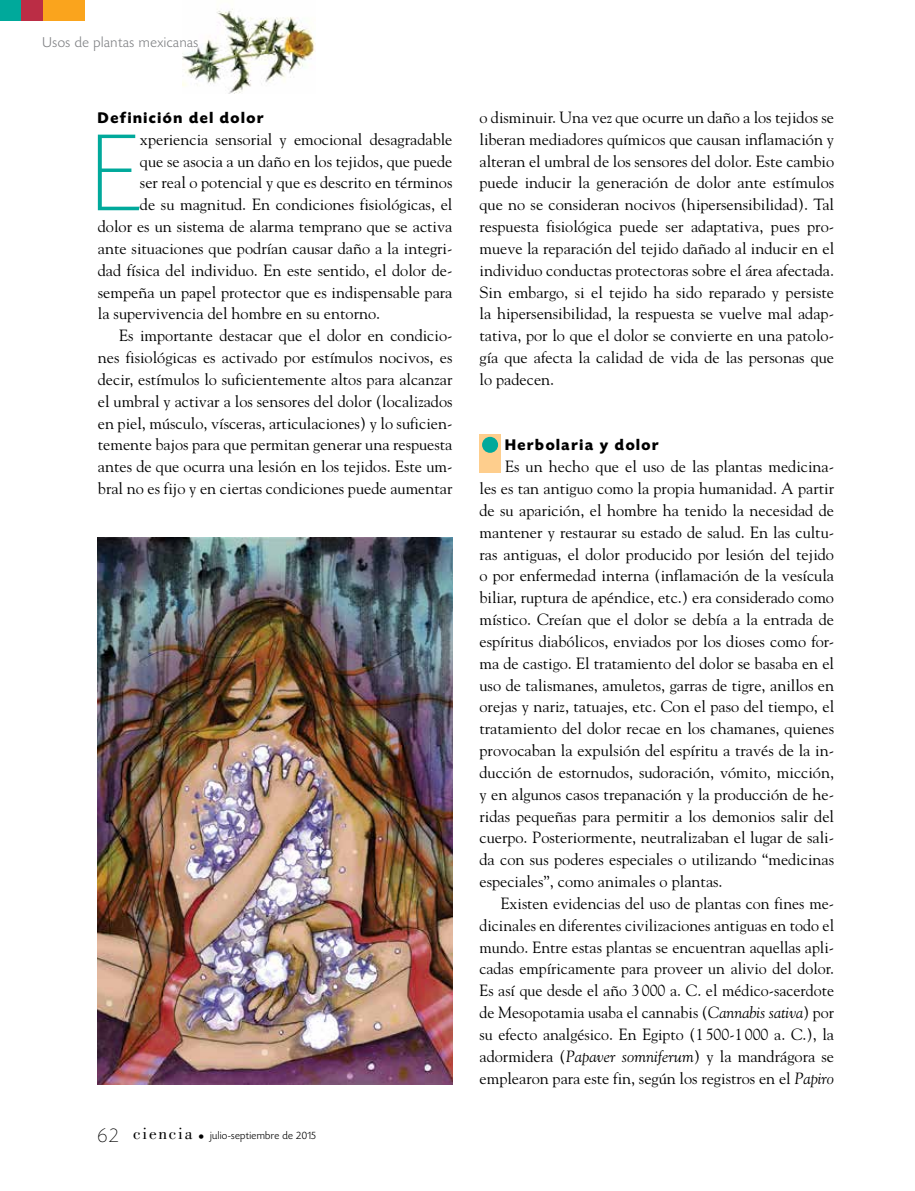
<style>
.page{position:relative;width:915px;height:1191px;background:#fff}
.page>*{position:absolute;margin:0;border:0;box-sizing:border-box;transform-origin:0 0}
.t1{font:200 115.2px "Today HEF";color:#00a99b}
.t2{font:16.2px/21.8px "Goudy";color:#000;text-align:justify}
.t3{font:700 16.2px "Today HEF";letter-spacing:.1em;color:#000}
.t4{font:300 15px "Today HEF";letter-spacing:.04em;color:#808285}
.t5{font:300 11.25px "Today HEF";letter-spacing:.03em;color:#000}
.s1{font-weight:200;font-size:21px}
.s2{font-family:"Bodoni";font-weight:400;font-size:17.25px}
.s3{font-weight:200;font-size:13.5px}
.s4{font-style:italic}
</style>
<div class="page">
<img style="left:182px;top:8px;width:133px;height:86px">
<div style="left:0;top:0;width:21px;height:21px;background:#00a99b"></div>
<div style="left:43px;top:0;width:42px;height:21px;background:#faa41d"></div>
<div style="left:21px;top:0;width:22px;height:21px;background:#bb2d45"></div>
<div style="left:479px;top:434px;width:21px;height:38px;background:#fece8d"></div>
<div style="left:482px;top:437px;width:16px;height:16px;background:#00a99b;border-radius:50%"></div>
<img style="left:98px;top:538px;width:354px;height:546px">
<p class="t4" style="left:43px;top:34px;width:157px">Usos de plantas mexicanas</p>
<p class="t3" style="left:98px;top:109px;width:167px">Definición del dolor</p>
<h1 class="t1" style="left:91px;top:115px;width:50px">E</h1>
<p class="t2" style="left:140px;top:128px;width:314px">xperiencia sensorial y emocional desagradable</p>
<p class="t2" style="left:140px;top:150px;width:314px">que se asocia a un daño en los tejidos, que puede</p>
<p class="t2" style="left:140px;top:171px;width:314px">ser real o potencial y que es descrito en términos</p>
<p class="t2" style="left:140px;top:193px;width:314px">de su magnitud. En condiciones fisiológicas, el</p>
<p class="t2" style="left:98px;top:215px;width:356px">dolor es un sistema de alarma temprano que se activa</p>
<p class="t2" style="left:98px;top:237px;width:356px">ante situaciones que podrían causar daño a la integri-</p>
<p class="t2" style="left:98px;top:259px;width:356px">dad física del individuo. En este sentido, el dolor de-</p>
<p class="t2" style="left:98px;top:280px;width:356px">sempeña un papel protector que es indispensable para</p>
<p class="t2" style="left:98px;top:302px;width:284px">la supervivencia del hombre en su entorno.</p>
<p class="t2" style="left:119px;top:324px;width:335px">Es importante destacar que el dolor en condicio-</p>
<p class="t2" style="left:98px;top:346px;width:356px">nes fisiológicas es activado por estímulos nocivos, es</p>
<p class="t2" style="left:98px;top:368px;width:356px">decir, estímulos lo suficientemente altos para alcanzar</p>
<p class="t2" style="left:98px;top:390px;width:356px">el umbral y activar a los sensores del dolor (localizados</p>
<p class="t2" style="left:98px;top:411px;width:356px">en piel, músculo, vísceras, articulaciones) y lo suficien-</p>
<p class="t2" style="left:98px;top:433px;width:356px">temente bajos para que permitan generar una respuesta</p>
<p class="t2" style="left:98px;top:455px;width:356px">antes de que ocurra una lesión en los tejidos. Este um-</p>
<p class="t2" style="left:98px;top:477px;width:356px">bral no es fijo y en ciertas condiciones puede aumentar</p>
<p class="t5" style="left:98px;top:1129px;width:219px"><span class="s1">62</span> <span class="s2">ciencia</span> <span class="s3">•</span> julio-septiembre de 2015</p>
<p class="t2" style="left:479px;top:106px;width:356px">o disminuir. Una vez que ocurre un daño a los tejidos se liberan mediadores químicos que causan inflamación y alteran el umbral de los sensores del dolor. Este cambio puede inducir la generación de dolor ante estímulos que no se consideran nocivos (hipersensibilidad). Tal respuesta fisiológica puede ser adaptativa, pues pro&shy;mueve la reparación del tejido dañado al inducir en el individuo conductas protectoras sobre el área afectada.<br>Sin embargo, si el tejido ha sido reparado y persiste la hipersensibilidad, la respuesta se vuelve mal adap&shy;tativa, por lo que el dolor se convierte en una patolo&shy;gía que afecta la calidad de vida de las personas que lo padecen.</p>
<p class="t3" style="left:505px;top:437px;width:155px">Herbolaria y dolor</p>
<p class="t2" style="left:479px;top:455px;width:356px;text-indent:26px">Es un hecho que el uso de las plantas medicina&shy;les es tan antiguo como la propia humanidad. A partir de su aparición, el hombre ha tenido la necesidad de mantener y restaurar su estado de salud. En las cultu&shy;ras antiguas, el dolor producido por lesión del tejido o por enfermedad interna (inflamación de la vesícula biliar, ruptura de apéndice, etc.) era considerado como místico. Creían que el dolor se debía a la entrada de espíritus diabólicos, enviados por los dioses como for&shy;ma de castigo. El tratamiento del dolor se basaba en el uso de talismanes, amuletos, garras de tigre, anillos en orejas y nariz, tatuajes, etc. Con el paso del tiempo, el tratamiento del dolor recae en los chamanes, quienes provocaban la expulsión del espíritu a través de la in&shy;ducción de estornudos, sudoración, vómito, micción, y en algunos casos trepanación y la producción de he&shy;ridas pequeñas para permitir a los demonios salir del cuerpo. Posteriormente, neutralizaban el lugar de sali&shy;da con sus poderes especiales o utilizando “medicinas especiales”, como animales o plantas.</p>
<p class="t2" style="left:479px;top:892px;width:356px;text-indent:21px">Existen evidencias del uso de plantas con fines me&shy;dicinales en diferentes civilizaciones antiguas en todo el mundo. Entre estas plantas se encuentran aquellas apli&shy;cadas empíricamente para proveer un alivio del dolor.<br>Es así que desde el año 3000 a. C. el médico-sacerdote de Mesopotamia usaba el cannabis (<span class="s4">Cannabis sativa</span>) por su efecto analgésico. En Egipto (1 500-1000 a. C.), la adormidera (<span class="s4">Papaver somniferum</span>) y la mandrágora se emplearon para este fin, según los registros en el <span class="s4">Papiro</span></p>
</div>
